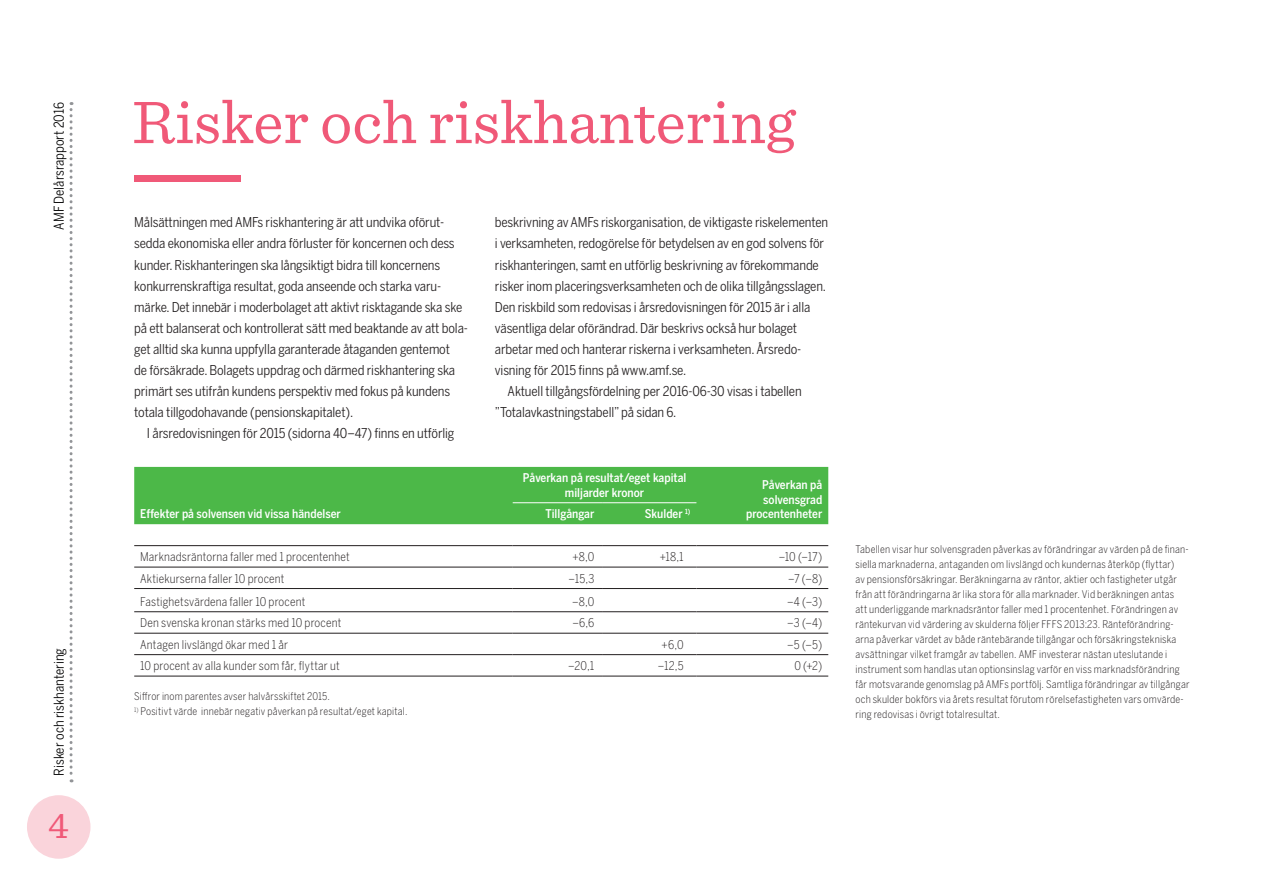
<style>
.page{position:relative;width:1263px;height:893px;background:#fff}
.page>*{position:absolute;margin:0;border:0;box-sizing:border-box;transform-origin:0 0}
.Rebrik_1{font:63px "Sentinel";color:#f05978}
.t1{font:37.5px "Sentinel";color:#f05978}
.Indrag_brödtext{font:13.5px/21px "Benton Sans AMF Cond";letter-spacing:-.01em;color:#231f20}
.Brödtext{font:13.5px/21px "Benton Sans AMF Cond";letter-spacing:-.01em;color:#231f20}
.t2{font:13.5px "Benton Sans AMF Cond";color:#000}
.Tabell{font:300 12px "Benton Sans Cond";letter-spacing:.015em;color:#231f20}
.H08_Tabell_grundtext{font:500 12px/14.4px "Benton Sans Cond";color:#fff;text-align:center}
.Tabell_Fet_Vit{font:500 12px/14.4px "Benton Sans Cond";color:#fff}
.Not_text{font:300 10.5px/15px "Benton Sans Cond";letter-spacing:.02em;color:#231f20}
.H08_Tabell_grundtext-2{font:500 7.05px "Benton Sans Cond";color:#fff}
</style>
<div class="page">
<div style="left:27px;top:795px;width:64px;height:64px;background:#fad4db;border-radius:50%"></div>
<svg style="left:70px;top:102px;width:3px;height:680px"></svg>
<div style="left:134px;top:467px;width:694px;height:57px;background:#4cb848"></div>
<hr style="left:134px;top:567px;width:379px;height:1px;background:#231f20">
<hr style="left:513px;top:567px;width:90px;height:1px;background:#231f20">
<hr style="left:603px;top:567px;width:93px;height:1px;background:#231f20">
<hr style="left:696px;top:567px;width:132px;height:1px;background:#231f20">
<hr style="left:134px;top:588px;width:379px;height:1px;background:#231f20">
<hr style="left:513px;top:588px;width:90px;height:1px;background:#231f20">
<hr style="left:603px;top:588px;width:93px;height:1px;background:#231f20">
<hr style="left:696px;top:588px;width:132px;height:1px;background:#231f20">
<hr style="left:134px;top:611px;width:379px;height:1px;background:#231f20">
<hr style="left:513px;top:611px;width:90px;height:1px;background:#231f20">
<hr style="left:603px;top:611px;width:93px;height:1px;background:#231f20">
<hr style="left:696px;top:611px;width:132px;height:1px;background:#231f20">
<hr style="left:134px;top:633px;width:379px;height:1px;background:#231f20">
<hr style="left:513px;top:633px;width:90px;height:1px;background:#231f20">
<hr style="left:603px;top:633px;width:93px;height:1px;background:#231f20">
<hr style="left:696px;top:633px;width:132px;height:1px;background:#231f20">
<hr style="left:134px;top:654px;width:379px;height:1px;background:#231f20">
<hr style="left:513px;top:654px;width:90px;height:1px;background:#231f20">
<hr style="left:603px;top:654px;width:93px;height:1px;background:#231f20">
<hr style="left:696px;top:654px;width:132px;height:1px;background:#231f20">
<hr style="left:134px;top:676px;width:379px;height:1px;background:#231f20">
<hr style="left:513px;top:676px;width:90px;height:1px;background:#231f20">
<hr style="left:603px;top:676px;width:93px;height:1px;background:#231f20">
<hr style="left:696px;top:676px;width:132px;height:1px;background:#231f20">
<hr style="left:134px;top:545px;width:379px;height:1px;background:#231f20">
<hr style="left:513px;top:545px;width:90px;height:1px;background:#231f20">
<hr style="left:603px;top:545px;width:93px;height:1px;background:#231f20">
<hr style="left:696px;top:545px;width:132px;height:1px;background:#231f20">
<hr style="left:513px;top:502px;width:90px;height:1px;background:#fff">
<hr style="left:603px;top:502px;width:93px;height:1px;background:#fff">
<div style="left:134px;top:176px;width:107px;height:6px;background:#f05978"></div>
<p class="t2" style="left:51px;top:230px;width:129px;rotate:-90deg">AMF Delårsrapport 2016</p>
<p class="t2" style="left:51px;top:776px;width:129px;rotate:-90deg">Risker och riskhantering</p>
<h2 class="t1" style="left:48px;top:797px;width:22px">4</h2>
<p class="Rebrik_1" style="left:132px;top:75px;width:665px">Risker och riskhantering</p>
<p class="Brödtext" style="left:134px;top:212px;width:335px">Målsättningen med AMFs riskhantering är att undvika oförut&shy;sedda ekonomiska eller andra förluster för koncernen och dess kunder. Riskhanteringen ska långsiktigt bidra till koncernens konkurrenskraftiga resultat, goda anseende och starka varu&shy;märke. Det innebär i moderbolaget att aktivt risktagande ska ske på ett balanserat och kontrollerat sätt med beaktande av att bola&shy;get alltid ska kunna uppfylla garanterade åtaganden gentemot<br>de försäkrade. Bolagets uppdrag och därmed riskhantering ska primärt ses utifrån kundens perspektiv med fokus på kundens totala tillgodohavande (pensionskapitalet).</p>
<p class="Indrag_brödtext" style="left:147px;top:422px;width:309px">I årsredovisningen för 2015 (sidorna 40–47) finns en utförlig</p>
<p class="H08_Tabell_grundtext" style="left:140px;top:507px;width:202px">Effekter på solvensen vid vissa händelser</p>
<p class="Indrag_brödtext" style="left:495px;top:212px;width:335px">beskrivning av AMFs riskorganisation, de viktigaste riskelementen i verksamheten, redogörelse för betydelsen av en god solvens för riskhanteringen, samt en utförlig beskrivning av förekommande risker inom placeringsverksamheten och de olika tillgångsslagen.<br>Den riskbild som redovisas i årsredovisningen för 2015 är i alla väsentliga delar oförändrad. Där beskrivs också hur bolaget arbetar med och hanterar riskerna i verksamheten. Årsredo&shy;visning för 2015 finns på www.amf.se.</p>
<p class="Indrag_brödtext" style="left:495px;top:380px;width:308px;text-indent:13px">Aktuell tillgångsfördelning per 2016-06-30 visas i tabellen ”Totalavkastningstabell” på sidan 6.</p>
<p class="H08_Tabell_grundtext" style="left:523px;top:471px;width:165px">Påverkan på resultat/eget kapital miljarder kronor</p>
<p class="Tabell_Fet_Vit" style="left:762px;top:478px;width:62px">Påverkan på solvensgrad</p>
<p class="H08_Tabell_grundtext" style="left:545px;top:507px;width:50px">Tillgångar</p>
<p class="H08_Tabell_grundtext" style="left:645px;top:507px;width:39px">Skulder</p>
<p class="Tabell_Fet_Vit" style="left:746px;top:507px;width:78px">procentenheter</p>
<p class="H08_Tabell_grundtext-2" style="left:685px;top:507px;width:7px">1)</p>
<p class="Tabell" style="left:140px;top:550px;width:211px">Marknadsräntorna faller med 1 procentenhet</p>
<p class="Tabell" style="left:572px;top:550px;width:24px">+8,0</p>
<p class="Tabell" style="left:660px;top:550px;width:25px">+18,1</p>
<p class="Tabell" style="left:779px;top:550px;width:45px">–10 (–17)</p>
<p class="Tabell" style="left:140px;top:571px;width:146px">Aktiekurserna faller 10 procent</p>
<p class="Tabell" style="left:569px;top:571px;width:27px">–15,3</p>
<p class="Tabell" style="left:788px;top:571px;width:36px">–7 (–8)</p>
<p class="Tabell" style="left:140px;top:594px;width:167px">Fastighetsvärdena faller 10 procent</p>
<p class="Tabell" style="left:572px;top:594px;width:24px">–8,0</p>
<p class="Tabell" style="left:787px;top:594px;width:37px">–4 (–3)</p>
<p class="Tabell" style="left:140px;top:616px;width:203px">Den svenska kronan stärks med 10 procent</p>
<p class="Tabell" style="left:572px;top:616px;width:24px">–6,6</p>
<p class="Tabell" style="left:787px;top:616px;width:37px">–3 (–4)</p>
<p class="Tabell" style="left:140px;top:637px;width:149px">Antagen livslängd ökar med 1 år</p>
<p class="Tabell" style="left:662px;top:637px;width:24px">+6,0</p>
<p class="Tabell" style="left:787px;top:637px;width:37px">–5 (–5)</p>
<p class="Tabell" style="left:140px;top:659px;width:201px">10 procent av alla kunder som får, flyttar ut</p>
<p class="Tabell" style="left:568px;top:659px;width:28px">–20,1</p>
<p class="Tabell" style="left:658px;top:659px;width:27px">–12,5</p>
<p class="Tabell" style="left:794px;top:659px;width:29px">0 (+2)</p>
<p class="Not_text" style="left:134px;top:689px;width:197px">Siffror inom parentes avser halvårsskiftet 2015.</p>
<p class="Not_text" style="left:134px;top:704px;width:275px"><sup>1)</sup> Positivt värde innebär negativ påverkan på resultat/eget kapital.</p>
<p class="Not_text" style="left:855px;top:542px;width:335px">Tabellen visar hur solvensgraden påverkas av förändringar av värden på de finan&shy;siella marknaderna, antaganden om livslängd och kundernas återköp (flyttar)<br>av pensionsförsäkringar. Beräkningarna av räntor, aktier och fastigheter utgår från att förändringarna är lika stora för alla marknader. Vid beräkningen antas<br>att underliggande marknadsräntor faller med 1 procentenhet. Förändringen av räntekurvan vid värdering av skulderna följer FFFS 2013:23. Ränteförändring&shy;arna påverkar värdet av både räntebärande tillgångar och försäkringstekniska avsättningar vilket framgår av tabellen. AMF investerar nästan uteslutande i instrument som handlas utan optionsinslag varför en viss marknadsförändring får motsvarande genomslag på AMFs portfölj. Samtliga förändringar av tillgångar och skulder bokförs via årets resultat förutom rörelsefastigheten vars omvärde&shy;ring redovisas i övrigt totalresultat.</p>
</div>
